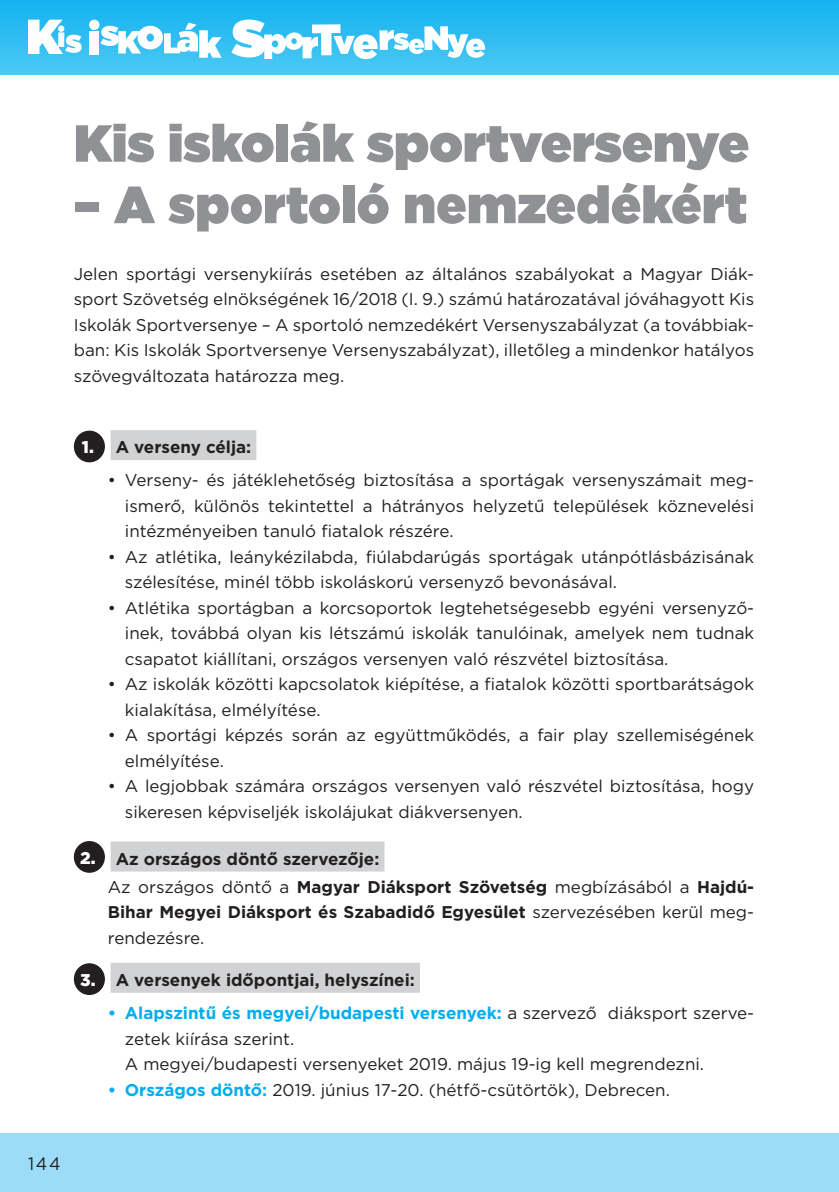
<style>
.page{position:relative;width:839px;height:1192px;background:#fff}
.page>*{position:absolute;margin:0;border:0;box-sizing:border-box;transform-origin:0 0}
.t1{font:900 52px "Gotham";color:#8f9194}
.t2{font:18px "Gotham";color:#231f20;scale:.95 1}
.t3{font:17px/25.4px "Gotham";color:#231f20}
.t4{font:700 17px/28.4px "Gotham";color:#231f20}
.s1{font-weight:900;color:#fff}
.s2{font-weight:400}
.s3{font-weight:700;color:#00aeef}
</style>
<div class="page">
<svg style="left:0;top:0;width:839px;height:75px;background:#2ebdf1"></svg>
<div style="left:0;top:1133px;width:839px;height:59px;background:#9cdcf8"></div>
<div style="left:111px;top:430px;width:145px;height:30px;background:#d1d2d4"></div>
<div style="left:111px;top:841px;width:273px;height:30px;background:#d1d2d4"></div>
<div style="left:111px;top:962px;width:309px;height:30px;background:#d1d2d4"></div>
<div style="left:74px;top:431px;width:31px;height:31px;background:#231f20;border-radius:50%"></div>
<div style="left:74px;top:841px;width:31px;height:32px;background:#231f20;border-radius:50%"></div>
<div style="left:74px;top:963px;width:31px;height:32px;background:#231f20;border-radius:50%"></div>
<svg style="left:231px;top:20px;width:254px;height:39px"></svg>
<svg style="left:28px;top:20px;width:54px;height:34px"></svg>
<svg style="left:89px;top:19px;width:133px;height:39px"></svg>
<div style="left:58px;top:32px;width:6px;height:15px;background:#fff"></div>
<div style="left:58px;top:25px;width:7px;height:7px;background:#fff;border-radius:3px"></div>
<h1 class="t1" style="left:74px;top:106px;width:677px">Kis iskolák sportversenye</h1>
<h1 class="t1" style="left:74px;top:167px;width:675px">– A sportoló nemzedékért</h1>
<p class="t3" style="left:74px;top:261px;width:682px;text-align:justify">Jelen sportági versenykiírás esetében az általános szabályokat a Magyar Diák&shy;sport Szövetség elnökségének 16/2018 (I. 9.) számú határozatával jóváhagyott Kis Iskolák Sportversenye – A sportoló nemzedékért Versenyszabályzat (a továbbiak&shy;ban: Kis Iskolák Sportversenye Versenyszabályzat), illetőleg a mindenkor hatályos szövegváltozata határozza meg.</p>
<p class="t4" style="left:82px;top:433px;width:171px"><span class="s1">1.</span> A verseny célja:</p>
<p class="t3" style="left:125px;top:467px;width:631px;text-align:justify;text-indent:-17px">• Verseny- és játéklehetőség biztosítása a sportágak versenyszámait meg&shy;ismerő, különös tekintettel a hátrányos helyzetű települések köznevelési intézményeiben tanuló fiatalok részére.</p>
<p class="t3" style="left:125px;top:544px;width:631px;text-indent:-17px">• Az atlétika, leánykézilabda, fiúlabdarúgás sportágak utánpótlásbázisának szélesítése, minél több iskoláskorú versenyző bevonásával.</p>
<p class="t3" style="left:125px;top:595px;width:631px;text-align:justify;text-indent:-17px">• Atlétika sportágban a korcsoportok legtehetségesebb egyéni versenyző&shy;inek, továbbá olyan kis létszámú iskolák tanulóinak, amelyek nem tudnak csapatot kiállítani, országos versenyen való részvétel biztosítása.</p>
<p class="t3" style="left:125px;top:671px;width:631px;text-indent:-17px">• Az iskolák közötti kapcsolatok kiépítése, a fiatalok közötti sportbarátságok kialakítása, elmélyítése.</p>
<p class="t3" style="left:125px;top:722px;width:631px;text-indent:-17px">• A sportági képzés során az együttműködés, a fair play szellemiségének elmélyítése.</p>
<p class="t3" style="left:125px;top:773px;width:631px;text-indent:-17px">• A legjobbak számára országos versenyen való részvétel biztosítása, hogy sikeresen képviseljék iskolájukat diákversenyen.</p>
<p class="t4" style="left:108px;top:844px;width:648px;text-indent:-28px"><span class="s1">2.</span> Az országos döntő szervezője:<br><span class="s2">Az országos döntő a</span> Magyar Diáksport Szövetség <span class="s2">megbízásából a</span> Hajdú-</p>
<p class="t4" style="left:108px;top:899px;width:648px;line-height:25.4px">Bihar Megyei Diáksport és Szabadidő Egyesület <span class="s2">szervezésében kerül meg&shy;rendezésre.</span></p>
<p class="t4" style="left:80px;top:965px;width:336px"><span class="s1">3.</span> A versenyek időpontjai, helyszínei:</p>
<p class="t3" style="left:125px;top:1000px;width:631px;text-indent:-17px"><span class="s3">• Alapszintű és megyei/budapesti versenyek:</span> a szervező diáksport szerve&shy;zetek kiírása szerint.<br>A megyei/budapesti versenyeket 2019. május 19-ig kell megrendezni.</p>
<p class="t3" style="left:108px;top:1076px;width:563px"><span class="s3">• Országos döntő:</span> 2019. június 17-20. (hétfő-csütörtök), Debrecen.</p>
<p class="t2" style="left:28px;top:1152px;width:36px">144</p>
</div>
